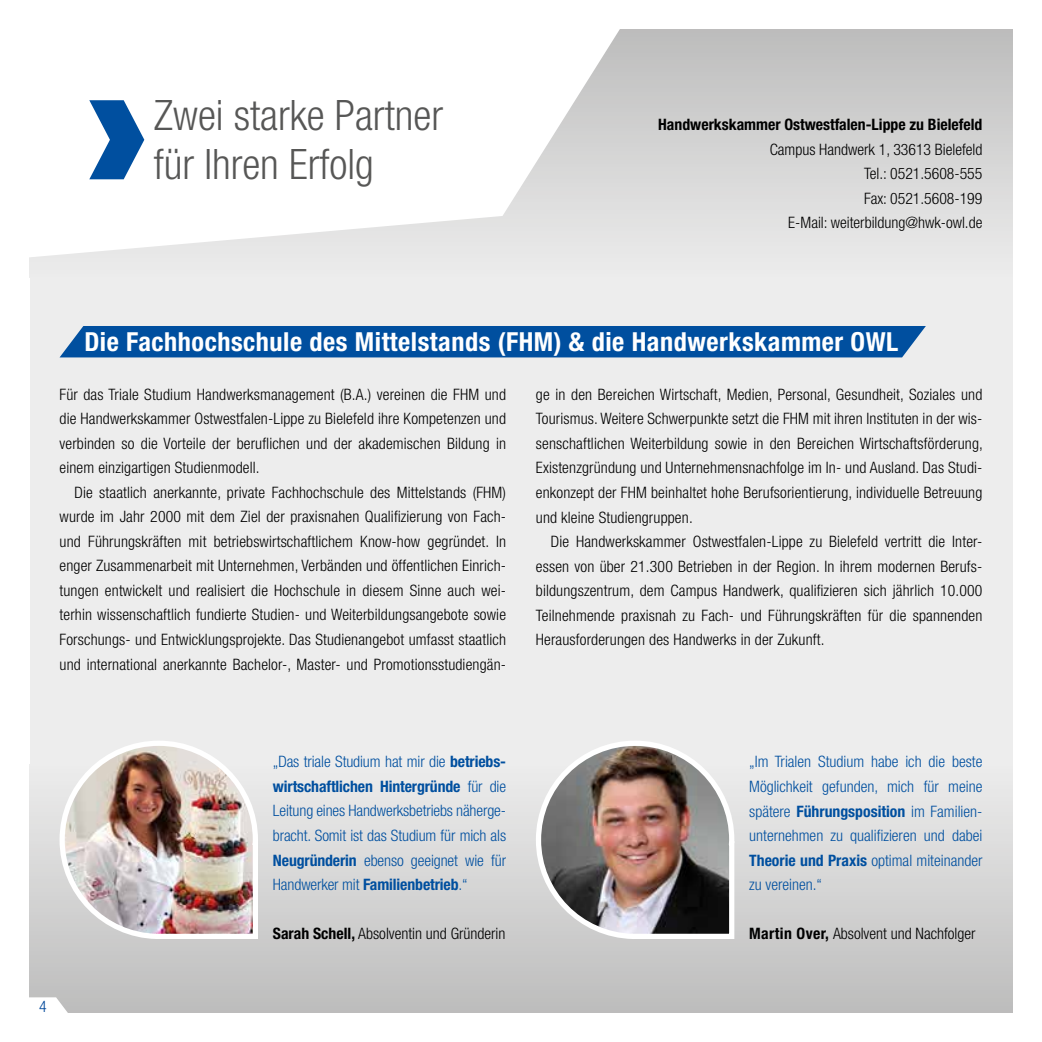
<style>
.page{position:relative;width:1042px;height:1042px;background:#fff}
.page>*{position:absolute;margin:0;border:0;box-sizing:border-box;transform-origin:0 0}
.t1{font:300 condensed 42px/49px "Helvetica Neue LT Std";color:#575756}
.t2{font:700 condensed 26.25px "Helvetica Neue LT Std";letter-spacing:.02em;color:#fff}
.t3{font:300 condensed 15.75px/24.5px "Helvetica Neue LT Std";letter-spacing:.01em;color:#000;text-align:justify}
.t4{font:300 condensed 15.75px/24.5px "Helvetica Neue LT Std";letter-spacing:-.005em;color:#004f9f;text-align:justify}
.t5{font:700 condensed 15.75px "Helvetica Neue LT Std";color:#000}
.t6{font:300 condensed 15.75px "Helvetica Neue LT Std";color:#00489a}
.s1{font-weight:700}
</style>
<div class="page">
<div style="left:30px;top:30px;width:982px;height:982px;background:#ededed"></div>
<div style="left:30px;top:764px;width:982px;height:248px;background:linear-gradient(to bottom,#ededed,#bebdbd)"></div>
<div style="left:30px;top:30px;width:982px;height:248px;background:linear-gradient(to bottom,#bdbdbc,#ececec)"></div>
<svg style="left:29px;top:29px;width:609px;height:229px;background:#f7f7f7"></svg>
<svg style="left:29px;top:997px;width:39px;height:16px"></svg>
<svg style="left:89px;top:100px;width:55px;height:79px;background:#5f91c3"></svg>
<img style="left:62px;top:746px;width:193px;height:190px">
<div style="left:60px;top:740px;width:198px;height:199px;border:5px solid #fff;border-radius:96px"></div>
<img style="left:538px;top:746px;width:194px;height:189px">
<div style="left:536px;top:740px;width:198px;height:199px;border:5px solid #fff;border-radius:96px"></div>
<div style="left:60px;top:326px;width:866px;height:31px;background:#004f9f"></div>
<h1 class="t1" style="left:154px;top:91px;width:291px">Zwei starke Partner für Ihren Erfolg</h1>
<p class="t5" style="left:658px;top:115px;width:326px">Handwerkskammer Ostwestfalen-Lippe zu Bielefeld</p>
<p class="t3" style="left:770px;top:137px;width:214px;text-align:right">Campus Handwerk 1, 33613 Bielefeld<br>Tel.: 0521.5608-555<br>Fax: 0521.5608-199<br>E-Mail: weiterbildung@hwk-owl.de</p>
<h2 class="t2" style="left:84px;top:326px;width:815px">Die Fachhochschule des Mittelstands (FHM) &amp; die Handwerkskammer OWL</h2>
<p class="t3" style="left:60px;top:382px;width:448px">Für das Triale Studium Handwerksmanagement (B.A.) vereinen die FHM und die Handwerkskammer Ostwestfalen-Lippe zu Bielefeld ihre Kompetenzen und verbinden so die Vorteile der beruflichen und der akademischen Bildung in einem einzigartigen Studienmodell.</p>
<p class="t3" style="left:60px;top:480px;width:448px;text-indent:15px">Die staatlich anerkannte, private Fachhochschule des Mittelstands (FHM) wurde im Jahr 2000 mit dem Ziel der praxisnahen Qualifizierung von Fach&shy;und Führungskräften mit betriebswirtschaftlichem Know-how gegründet. In enger Zusammenarbeit mit Unternehmen, Verbänden und öffentlichen Einrich&shy;tungen entwickelt und realisiert die Hochschule in diesem Sinne auch wei&shy;terhin wissenschaftlich fundierte Studien- und Weiterbildungsangebote sowie Forschungs- und Entwicklungsprojekte. Das Studienangebot umfasst staatlich und international anerkannte Bachelor-, Master- und Promotionsstudiengän-</p>
<p class="t3" style="left:536px;top:382px;width:449px">ge in den Bereichen Wirtschaft, Medien, Personal, Gesundheit, Soziales und Tourismus. Weitere Schwerpunkte setzt die FHM mit ihren Instituten in der wis&shy;senschaftlichen Weiterbildung sowie in den Bereichen Wirtschaftsförderung, Existenzgründung und Unternehmensnachfolge im In- und Ausland. Das Studi&shy;enkonzept der FHM beinhaltet hohe Berufsorientierung, individuelle Betreuung und kleine Studiengruppen.</p>
<p class="t3" style="left:536px;top:529px;width:448px;text-indent:15px">Die Handwerkskammer Ostwestfalen-Lippe zu Bielefeld vertritt die Inter&shy;essen von über 21.300 Betrieben in der Region. In ihrem modernen Berufs&shy;bildungszentrum, dem Campus Handwerk, qualifizieren sich jährlich 10.000<br>Teilnehmende praxisnah zu Fach- und Führungskräften für die spannenden Herausforderungen des Handwerks in der Zukunft.</p>
<p class="t6" style="left:39px;top:997px;width:9px">4</p>
<p class="t4" style="left:273px;top:749px;width:235px">„Das triale Studium hat mir die <span class="s1">betriebs&shy;wirtschaftlichen Hintergründe</span> für die Leitung eines Handwerksbetriebs näherge&shy;bracht. Somit ist das Studium für mich als <span class="s1">Neugründerin</span> ebenso geeignet wie für Handwerker mit <span class="s1">Familienbetrieb</span>.“</p>
<p class="t3" style="left:273px;top:921px;width:234px"><span class="s1">Sarah Schell,</span> Absolventin und Gründerin</p>
<p class="t4" style="left:749px;top:749px;width:235px">„Im Trialen Studium habe ich die beste Möglichkeit gefunden, mich für meine spätere <span class="s1">Führungsposition</span> im Familien&shy;unternehmen zu qualifizieren und dabei <span class="s1">Theorie und Praxis</span> optimal miteinander zu vereinen.“</p>
<p class="t3" style="left:749px;top:921px;width:228px"><span class="s1">Martin Over,</span> Absolvent und Nachfolger</p>
</div>
